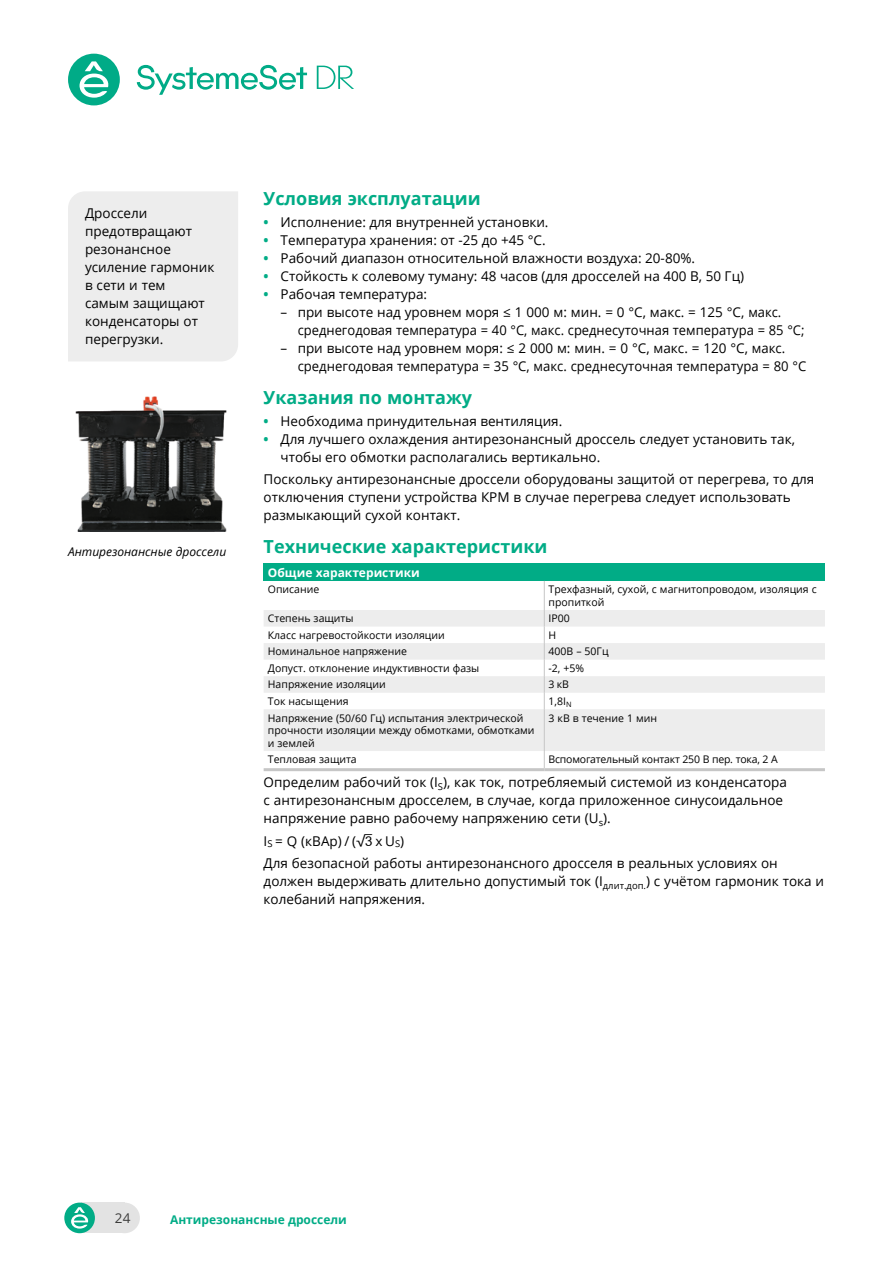
<style>
.page{position:relative;width:893px;height:1263px;background:#fff}
.page>*{position:absolute;margin:0;border:0;box-sizing:border-box;transform-origin:0 0}
.t1{font:700 18px "Open Sans";color:#01ac86}
.t2{font:13.5px/18px "Open Sans";color:#000}
.t3{font:13.5px "Open Sans";color:#3c3c3b}
.t4{font:700 12px "Open Sans";color:#01ac86}
.t5{font:italic 12px "Open Sans";color:#000}
.t6{font:700 12px "Open Sans";color:#fff}
.t7{font:10.5px/12.6px "Open Sans";color:#000}
.t8{font:10.5px "Open Sans";letter-spacing:-.02em;color:#000}
.s1{font-weight:700;color:#01ac86}
.s2{font-family:"Graph Schneider"}
</style>
<div class="page">
<div style="left:81px;top:1202px;width:44px;height:31px;background:#e3e3e3"></div>
<div style="left:64px;top:1202px;width:31px;height:31px;background:#01ac86;border-radius:50%"></div>
<svg style="left:71px;top:1207px;width:18px;height:21px"></svg>
<div style="left:109px;top:1202px;width:31px;height:31px;background:#e3e3e3;border-radius:50%"></div>
<div style="left:264px;top:563px;width:561px;height:18px;background:#01ac86"></div>
<svg style="left:264px;top:610px;width:561px;height:141px;fill:#ededed"></svg>
<svg style="left:544px;top:581px;width:1px;height:128px"></svg>
<hr style="left:544px;top:709px;width:1px;height:42px;background:#c6c6c6">
<svg style="left:544px;top:751px;width:1px;height:17px"></svg>
<hr style="left:264px;top:768px;width:280px;height:3px;background:#c6c6c6">
<hr style="left:544px;top:768px;width:281px;height:3px;background:#c6c6c6">
<img style="left:75px;top:396px;width:152px;height:136px">
<div style="left:68px;top:191px;width:170px;height:170px;background:#ededed"></div>
<svg style="left:137px;top:65px;width:170px;height:30px"></svg>
<svg style="left:317px;top:66px;width:37px;height:23px"></svg>
<svg style="left:68px;top:54px;width:52px;height:51px"></svg>
<p class="t2" style="left:85px;top:204px;width:131px">Дроссели предотвращают резонансное усиление гармоник в сети и тем<br>самым защищают конденсаторы от перегрузки.</p>
<p class="t5" style="left:68px;top:543px;width:160px">Антирезонансные дроссели</p>
<h1 class="t1" style="left:264px;top:186px;width:219px">Условия эксплуатации</h1>
<p class="t2" style="left:264px;top:213px;width:284px"><span class="s1">•</span> Исполнение: для внутренней установки.</p>
<p class="t2" style="left:264px;top:231px;width:282px"><span class="s1">•</span> Температура хранения: от -25 до +45 °С.</p>
<p class="t2" style="left:264px;top:249px;width:431px"><span class="s1">•</span> Рабочий диапазон относительной влажности воздуха: 20-80%.</p>
<p class="t2" style="left:264px;top:267px;width:482px"><span class="s1">•</span> Стойкость к солевому туману: 48 часов (для дросселей на 400 В, 50 Гц)</p>
<p class="t2" style="left:264px;top:285px;width:165px"><span class="s1">•</span> Рабочая температура:</p>
<p class="t2" style="left:298px;top:303px;width:508px;text-indent:-17px">– при высоте над уровнем моря ≤ 1 000 м: мин. = 0 °C, макс. = 125 °C, макс. среднегодовая температура = 40 °C, макс. среднесуточная температура = 85 °C;</p>
<p class="t2" style="left:298px;top:339px;width:510px;text-indent:-17px">– при высоте над уровнем моря: ≤ 2 000 м: мин. = 0 °C, макс. = 120 °C, макс. среднегодовая температура = 35 °C, макс. среднесуточная температура = 80 °C</p>
<h1 class="t1" style="left:264px;top:385px;width:210px">Указания по монтажу</h1>
<p class="t2" style="left:264px;top:412px;width:298px"><span class="s1">•</span> Необходима принудительная вентиляция.</p>
<p class="t2" style="left:281px;top:430px;width:516px;text-indent:-17px"><span class="s1">•</span> Для лучшего охлаждения антирезонансный дроссель следует установить так, чтобы его обмотки располагались вертикально.</p>
<p class="t2" style="left:264px;top:470px;width:552px">Поскольку антирезонансные дроссели оборудованы защитой от перегрева, то для отключения ступени устройства КРМ в случае перегрева следует использовать размыкающий сухой контакт.</p>
<h1 class="t1" style="left:264px;top:534px;width:285px">Технические характеристики</h1>
<p class="t6" style="left:268px;top:564px;width:153px">Общие характеристики</p>
<p class="t7" style="left:268px;top:583px;width:53px">Описание</p>
<p class="t7" style="left:549px;top:583px;width:270px">Трехфазный, сухой, с магнитопроводом, изоляция с пропиткой</p>
<p class="t7" style="left:268px;top:612px;width:87px">Степень защиты</p>
<p class="t7" style="left:549px;top:612px;width:23px">IP00</p>
<p class="t7" style="left:268px;top:628px;width:178px">Класс нагревостойкости изоляции</p>
<p class="t7" style="left:549px;top:628px;width:9px">H</p>
<p class="t7" style="left:268px;top:645px;width:141px">Номинальное напряжение</p>
<p class="t7" style="left:549px;top:645px;width:62px">400В – 50Гц</p>
<p class="t7" style="left:268px;top:661px;width:213px">Допуст. отклонение индуктивности фазы</p>
<p class="t7" style="left:549px;top:661px;width:37px">-2, +5%</p>
<p class="t7" style="left:268px;top:678px;width:119px">Напряжение изоляции</p>
<p class="t7" style="left:549px;top:678px;width:22px">3 кВ</p>
<p class="t7" style="left:268px;top:695px;width:82px">Ток насыщения</p>
<p class="t7" style="left:549px;top:695px;width:25px">1,8I<sub>N</sub></p>
<p class="t7" style="left:268px;top:711px;width:268px">Напряжение (50/60 Гц) испытания электрической прочности изоляции между обмотками, обмотками и землей</p>
<p class="t7" style="left:549px;top:711px;width:110px">3 кВ в течение 1 мин</p>
<p class="t7" style="left:268px;top:753px;width:90px">Тепловая защита</p>
<p class="t8" style="left:549px;top:752px;width:231px">Вспомогательный контакт 250 В пер. тока, 2 А</p>
<p class="t2" style="left:264px;top:773px;width:525px">Определим рабочий ток (I<sub>S</sub>), как ток, потребляемый системой из конденсатора с антирезонансным дросселем, в случае, когда приложенное синусоидальное напряжение равно рабочему напряжению сети (U<sub>s</sub>).</p>
<p class="t2" style="left:264px;top:829px;width:516px;line-height:22.2px">I<sub>S</sub> = Q (кВАр) / (<span class="s2">3</span> x U<sub>S</sub>)<br>Для безопасной работы антирезонансного дросселя в реальных условиях он</p>
<p class="t2" style="left:264px;top:872px;width:562px">должен выдерживать длительно допустимый ток (I<sub>длит.доп.</sub>) с учётом гармоник тока и колебаний напряжения.</p>
<p class="t3" style="left:115px;top:1209px;width:17px">24</p>
<p class="t4" style="left:170px;top:1211px;width:178px">Антирезонансные дроссели</p>
</div>
